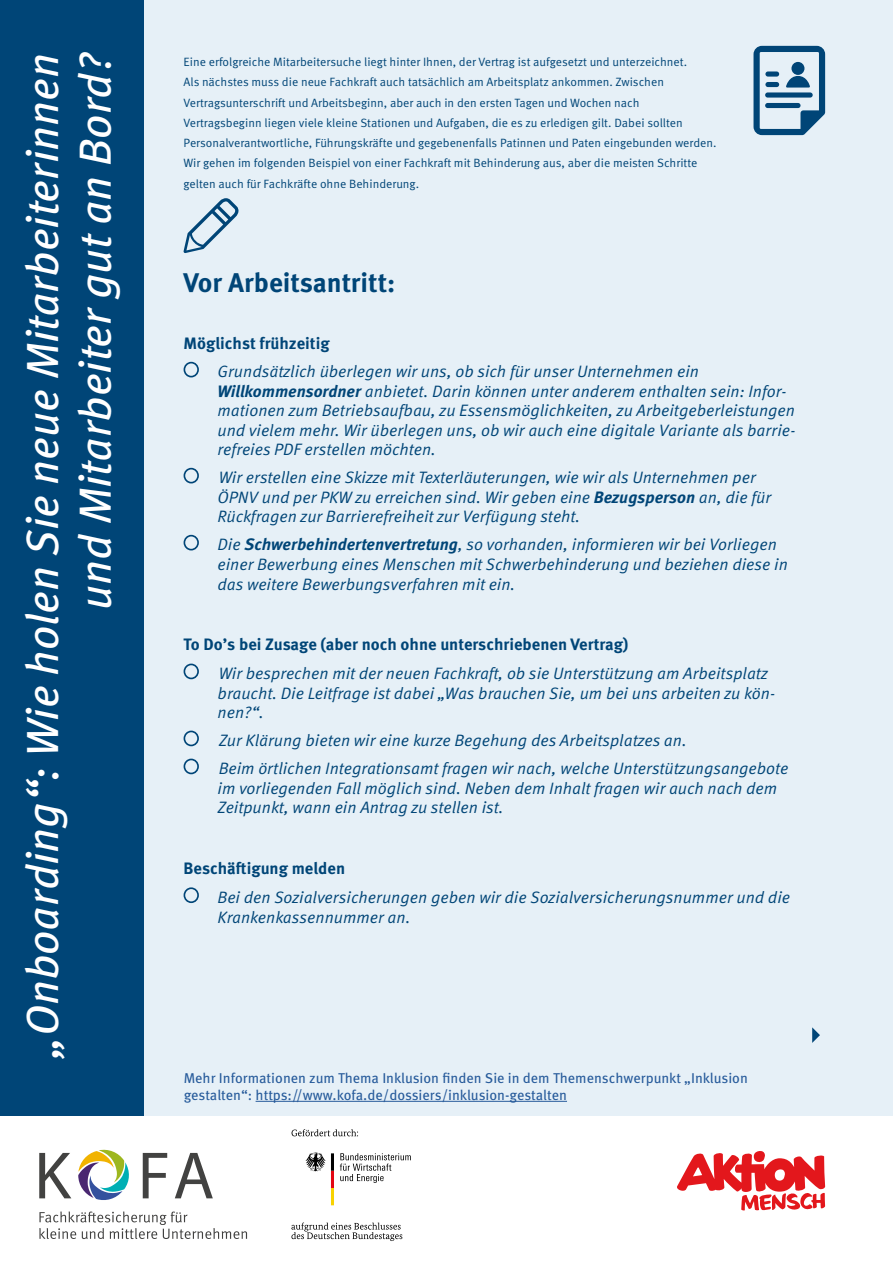
<style>
.page{position:relative;width:893px;height:1263px;background:#fff}
.page>*{position:absolute;margin:0;border:0;box-sizing:border-box;transform-origin:0 0}
.t1{font:italic 45px/52.5px "Meta OT";color:#fff;text-align:right}
.t2{font:700 27px "Meta OT";color:#004577}
.t3{font:16.5px/19.5px "Meta OT Norm Ita";color:#004577}
.t4{font:700 16.5px "Meta OT";color:#004577}
.t5{font:14.25px/16.5px "Meta OT";color:#275b9b}
.t6{font:12px/20.2px "Meta OT Norm";color:#004577}
.s1{font-family:"Meta OT";font-weight:700;font-style:italic}
</style>
<div class="page">
<div style="left:0;top:0;width:893px;height:1116px;background:#e6f0f7"></div>
<div style="left:0;top:0;width:143px;height:1116px;background:#004577"></div>
<svg style="left:183px;top:198px;width:56px;height:55px"></svg>
<div style="left:184px;top:362px;width:15px;height:15px;border:2px solid #004577;border-radius:50%"></div>
<div style="left:184px;top:468px;width:15px;height:15px;border:2px solid #004577;border-radius:50%"></div>
<div style="left:184px;top:535px;width:15px;height:15px;border:2px solid #004577;border-radius:50%"></div>
<div style="left:184px;top:664px;width:15px;height:15px;border:2px solid #004577;border-radius:50%"></div>
<div style="left:184px;top:731px;width:15px;height:15px;border:2px solid #004577;border-radius:50%"></div>
<div style="left:184px;top:759px;width:15px;height:15px;border:2px solid #004577;border-radius:50%"></div>
<div style="left:184px;top:887px;width:15px;height:16px;border:2px solid #004577;border-radius:50%"></div>
<svg style="left:753px;top:46px;width:72px;height:89px"></svg>
<svg style="left:78px;top:1149px;width:51px;height:51px"></svg>
<svg style="left:39px;top:1153px;width:32px;height:45px"></svg>
<svg style="left:143px;top:1153px;width:24px;height:45px"></svg>
<svg style="left:175px;top:1153px;width:38px;height:45px"></svg>
<svg style="left:39px;top:1211px;width:208px;height:28px"></svg>
<svg style="left:305px;top:1152px;width:29px;height:53px"></svg>
<svg style="left:340px;top:1153px;width:71px;height:30px"></svg>
<svg style="left:292px;top:1129px;width:66px;height:7px"></svg>
<svg style="left:291px;top:1222px;width:111px;height:19px"></svg>
<svg style="left:677px;top:1151px;width:148px;height:59px"></svg>
<svg style="left:812px;top:1027px;width:8px;height:16px"></svg>
<hr style="left:256px;top:1101px;width:311px;height:1px;background:#275b9b">
<h1 class="t1" style="left:18px;top:1057px;width:1007px;rotate:-90deg">„Onboarding“: Wie holen Sie neue Mitarbeiterinnen und Mitarbeiter gut an Bord?</h1>
<p class="t6" style="left:184px;top:52px;width:534px">Eine erfolgreiche Mitarbeitersuche liegt hinter Ihnen, der Vertrag ist aufgesetzt und unterzeichnet.<br>Als nächstes muss die neue Fachkraft auch tatsächlich am Arbeitsplatz ankommen. Zwischen Vertragsunterschrift und Arbeitsbeginn, aber auch in den ersten Tagen und Wochen nach Vertragsbeginn liegen viele kleine Stationen und Aufgaben, die es zu erledigen gilt. Dabei sollten Personalverantwortliche, Führungskräfte und gegebenenfalls Patinnen und Paten eingebunden werden.<br>Wir gehen im folgenden Beispiel von einer Fachkraft mit Behinderung aus, aber die meisten Schritte gelten auch für Fachkräfte ohne Behinderung.</p>
<h2 class="t2" style="left:184px;top:266px;width:213px">Vor Arbeitsantritt:</h2>
<p class="t4" style="left:184px;top:334px;width:148px">Möglichst frühzeitig</p>
<p class="t3" style="left:218px;top:362px;width:580px">Grundsätzlich überlegen wir uns, ob sich für unser Unternehmen ein <span class="s1">Willkommensordner</span> anbietet. Darin können unter anderem enthalten sein: Infor&shy;mationen zum Betriebsaufbau, zu Essensmöglichkeiten, zu Arbeitgeberleistungen und vielem mehr. Wir überlegen uns, ob wir auch eine digitale Variante als barrie&shy;refreies PDF erstellen möchten.</p>
<p class="t3" style="left:218px;top:468px;width:555px">Wir erstellen eine Skizze mit Texterläuterungen, wie wir als Unternehmen per<br>ÖPNV und per PKW zu erreichen sind. Wir geben eine <span class="s1">Bezugsperson</span> an, die für<br>Rückfragen zur Barrierefreiheit zur Verfügung steht.</p>
<p class="t3" style="left:218px;top:535px;width:572px">Die <span class="s1">Schwerbehindertenvertretung</span>, so vorhanden, informieren wir bei Vorliegen einer Bewerbung eines Menschen mit Schwerbehinderung und beziehen diese in das weitere Bewerbungsverfahren mit ein.</p>
<p class="t4" style="left:184px;top:634px;width:446px">To Do’s bei Zusage (aber noch ohne unterschriebenen Vertrag)</p>
<p class="t3" style="left:218px;top:664px;width:559px">Wir besprechen mit der neuen Fachkraft, ob sie Unterstützung am Arbeitsplatz braucht. Die Leitfrage ist dabei „Was brauchen Sie, um bei uns arbeiten zu kön&shy;nen?“.</p>
<p class="t3" style="left:219px;top:727px;width:571px;line-height:28px">Zur Klärung bieten wir eine kurze Begehung des Arbeitsplatzes an.<br>Beim örtlichen Integrationsamt fragen wir nach, welche Unterstützungsangebote</p>
<p class="t3" style="left:218px;top:779px;width:561px">im vorliegenden Fall möglich sind. Neben dem Inhalt fragen wir auch nach dem<br>Zeitpunkt, wann ein Antrag zu stellen ist.</p>
<p class="t4" style="left:184px;top:858px;width:163px">Beschäftigung melden</p>
<p class="t3" style="left:218px;top:888px;width:574px">Bei den Sozialversicherungen geben wir die Sozialversicherungsnummer und die<br>Krankenkassennummer an.</p>
<p class="t5" style="left:184px;top:1070px;width:566px">Mehr Informationen zum Thema Inklusion finden Sie in dem Themenschwerpunkt „Inklusion gestalten“: https://www.kofa.de/dossiers/inklusion-gestalten</p>
</div>
